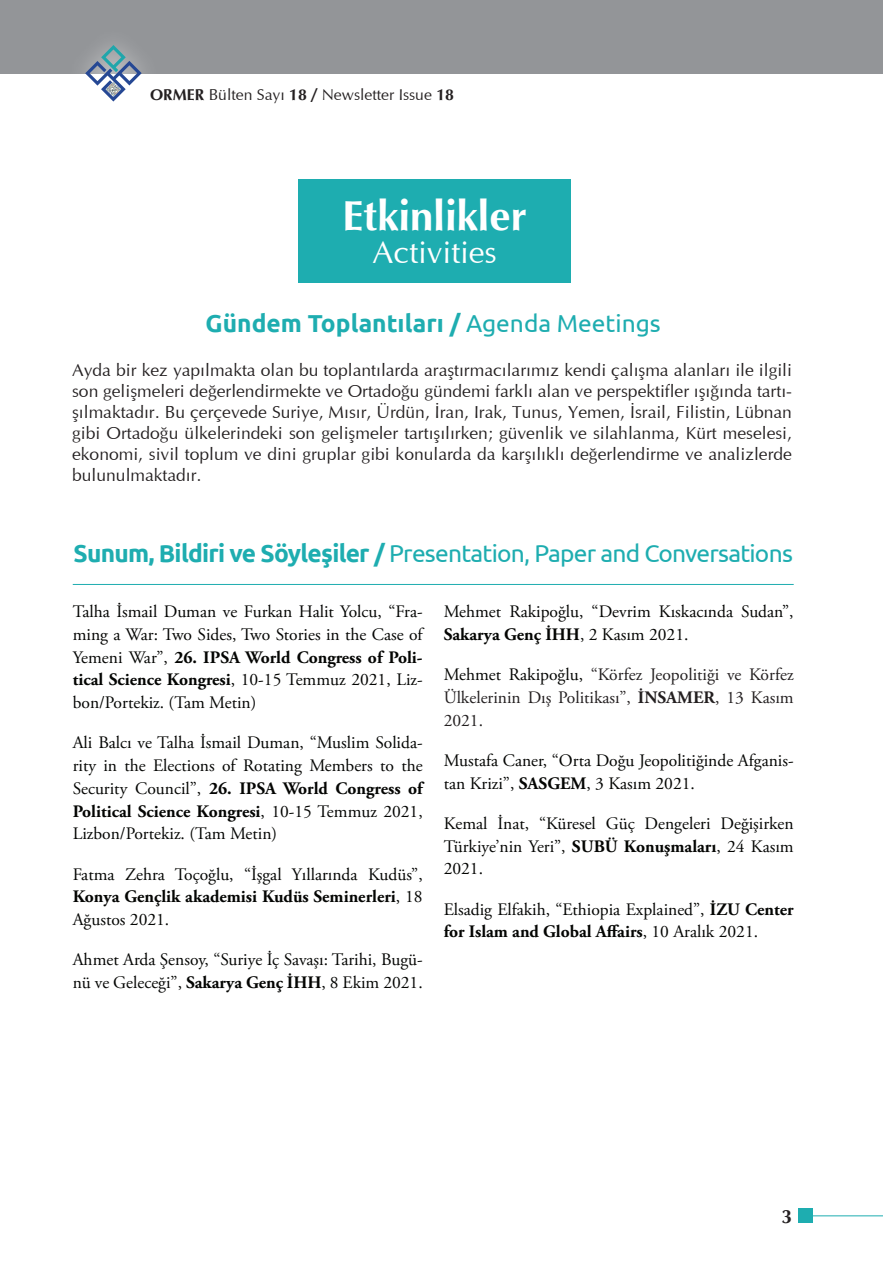
<style>
.page{position:relative;width:883px;height:1270px;background:#fff}
.page>*{position:absolute;margin:0;border:0;box-sizing:border-box;transform-origin:0 0}
.t1{font:700 42px "TR Oregon";color:#fff}
.t2{font:31.5px "TR Oregon";color:#fff}
.t3{font:24.5px "Ubuntu";letter-spacing:-.03em;color:#1eadb0}
.t4{font:700 24.5px "Ubuntu";color:#1eadb0}
.t5{font:700 19.25px "TR Oregon";color:#231f20}
.t6{font:17.5px/22.8px "Adobe Garamond Pro";color:#040503;text-align:justify}
.t7{font:17.5px/21px "TR Oregon";color:#231f20;text-align:justify}
.t8{font:17.5px/22.8px "Adobe Garamond Pro";color:#231f20;text-align:justify}
.t9{font:15.75px "TR Oregon";color:#231f20}
.s1{font-weight:700}
.s2{font-weight:400}
.s3{color:#040503}
</style>
<div class="page">
<div style="left:0;top:0;width:883px;height:73px;background:#939598"></div>
<hr style="left:798px;top:1215px;width:85px;height:1px;background:#1eadb0">
<div style="left:798px;top:1209px;width:14px;height:14px;background:#1eadb0"></div>
<div style="left:66px;top:26px;width:95px;height:95px;background:#fff;opacity:.75"></div>
<svg style="left:85px;top:45px;width:57px;height:57px"></svg>
<div style="left:298px;top:179px;width:273px;height:104px;background:#1eadb0"></div>
<hr style="left:73px;top:584px;width:721px;height:1px;background:#1eadb0">
<p class="t9" style="left:150px;top:85px;width:305px"><span class="s1">ORMER</span> Bülten Sayı <span class="s1">18 /</span> Newsletter Issue <span class="s1">18</span></p>
<h1 class="t1" style="left:343px;top:189px;width:186px">Etkinlikler</h1>
<h2 class="t2" style="left:373px;top:234px;width:126px">Activities</h2>
<h3 class="t4" style="left:206px;top:308px;width:457px">Gündem Toplantıları / <span class="s2">Agenda Meetings</span></h3>
<p class="t7" style="left:72px;top:359px;width:721px">Ayda bir kez yapılmakta olan bu toplantılarda araştırmacılarımız kendi çalışma alanları ile ilgili son gelişmeleri değerlendirmekte ve Ortadoğu gündemi farklı alan ve perspektifler ışığında tartı&shy;şılmaktadır. Bu çerçevede Suriye, Mısır, Ürdün, İran, Irak, Tunus, Yemen, İsrail, Filistin, Lübnan gibi Ortadoğu ülkelerindeki son gelişmeler tartışılırken; güvenlik ve silahlanma, Kürt meselesi, ekonomi, sivil toplum ve dini gruplar gibi konularda da karşılıklı değerlendirme ve analizlerde bulunulmaktadır.</p>
<h3 class="t3" style="left:73px;top:539px;width:721px"><span class="s1">Sunum, Bildiri ve Söyleşiler /</span> Presentation, Paper and Conversations</h3>
<p class="t6" style="left:73px;top:601px;width:352px">Talha İsmail Duman ve Furkan Halit Yolcu, “Fra&shy;ming a War: Two Sides, Two Stories in the Case of Yemeni War”, <span class="s1">26. IPSA World Congress of Poli&shy;tical Science Kongresi</span>, 10-15 Temmuz 2021, Liz&shy;bon/Portekiz. (Tam Metin)</p>
<p class="t6" style="left:73px;top:732px;width:351px">Ali Balcı ve Talha İsmail Duman, “Muslim Solida&shy;rity in the Elections of Rotating Members to the Security Council”, <span class="s1">26. IPSA World Congress of Political Science Kongresi</span>, 10-15 Temmuz 2021, Lizbon/Portekiz. (Tam Metin)</p>
<p class="t6" style="left:73px;top:863px;width:351px">Fatma Zehra Toçoğlu, “İşgal Yıllarında Kudüs”, <span class="s1">Konya Gençlik akademisi Kudüs Seminerleri</span>, 18<br>Ağustos 2021.</p>
<p class="t6" style="left:73px;top:949px;width:351px">Ahmet Arda Şensoy, “Suriye İç Savaşı: Tarihi, Bugü&shy;nü ve Geleceği”, <span class="s1">Sakarya Genç İHH</span>, 8 Ekim 2021.</p>
<p class="t6" style="left:444px;top:601px;width:351px">Mehmet Rakipoğlu, “Devrim Kıskacında Sudan”,<br><span class="s1">Sakarya Genç İHH</span>, 2 Kasım 2021.</p>
<p class="t8" style="left:444px;top:664px;width:351px"><span class="s3">Mehmet Rakipoğlu,</span> “Körfez Jeopolitiği ve Körfez Ülkelerinin Dış Politikası”, <span class="s1">İNSAMER</span>, 13 Kasım 2021.</p>
<p class="t6" style="left:444px;top:750px;width:351px">Mustafa Caner, “Orta Doğu Jeopolitiğinde Afganis&shy;tan Krizi”, <span class="s1">SASGEM</span>, 3 Kasım 2021.</p>
<p class="t6" style="left:444px;top:813px;width:351px">Kemal İnat, “Küresel Güç Dengeleri Değişirken Türkiye’nin Yeri”, <span class="s1">SUBÜ Konuşmaları</span>, 24 Kasım 2021.</p>
<p class="t6" style="left:444px;top:898px;width:351px">Elsadig Elfakih, “Ethiopia Explained”, <span class="s1">İZU Center for Islam and Global Affairs</span>, 10 Aralık 2021.</p>
<p class="t5" style="left:781px;top:1205px;width:12px">3</p>
</div>
